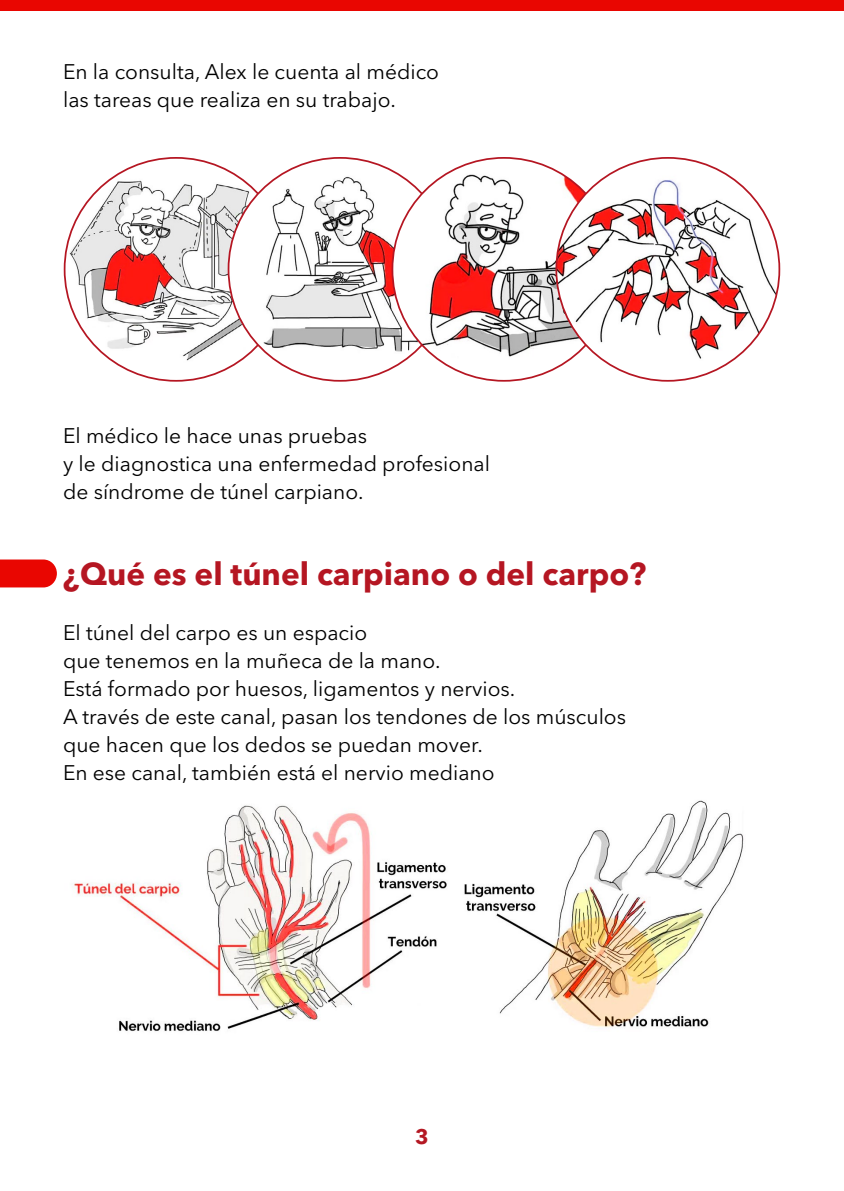
<style>
.page{position:relative;width:844px;height:1191px;background:#fff}
.page>*{position:absolute;margin:0;border:0;box-sizing:border-box;transform-origin:0 0}
.t1{font:700 31.5px "Avenir Next LT Pro";color:#b51622}
.t2{font:21px/28px "Avenir Next LT Pro";color:#000}
.t3{font:700 21px "Avenir Next LT Pro";color:#b41823}
</style>
<div class="page">
<div style="left:0;top:0;width:843px;height:10px;background:#e90601"></div>
<img style="left:66px;top:158px;width:162px;height:223px">
<img style="left:228px;top:158px;width:214px;height:223px">
<img style="left:392px;top:158px;width:223px;height:223px;border-radius:111px">
<img style="left:556px;top:158px;width:223px;height:223px;border-radius:111px">
<img style="left:72px;top:805px;width:375px;height:227px">
<svg style="left:0;top:559px;width:57px;height:28px;background:#ea1612"></svg>
<img style="left:464px;top:800px;width:280px;height:227px">
<p class="t2" style="left:63px;top:57px;width:377px">En la consulta, Alex le cuenta al médico las tareas que realiza en su trabajo.</p>
<p class="t2" style="left:63px;top:421px;width:428px">El médico le hace unas pruebas<br>y le diagnostica una enfermedad profesional de síndrome de túnel carpiano.</p>
<h1 class="t1" style="left:63px;top:555px;width:584px">¿Qué es el túnel carpiano o del carpo?</h1>
<p class="t2" style="left:63px;top:618px;width:564px">El túnel del carpo es un espacio<br>que tenemos en la muñeca de la mano.<br>Está formado por huesos, ligamentos y nervios.<br>A través de este canal, pasan los tendones de los músculos que hacen que los dedos se puedan mover.<br>En ese canal, también está el nervio mediano</p>
<p class="t3" style="left:415px;top:1123px;width:15px">3</p>
</div>
